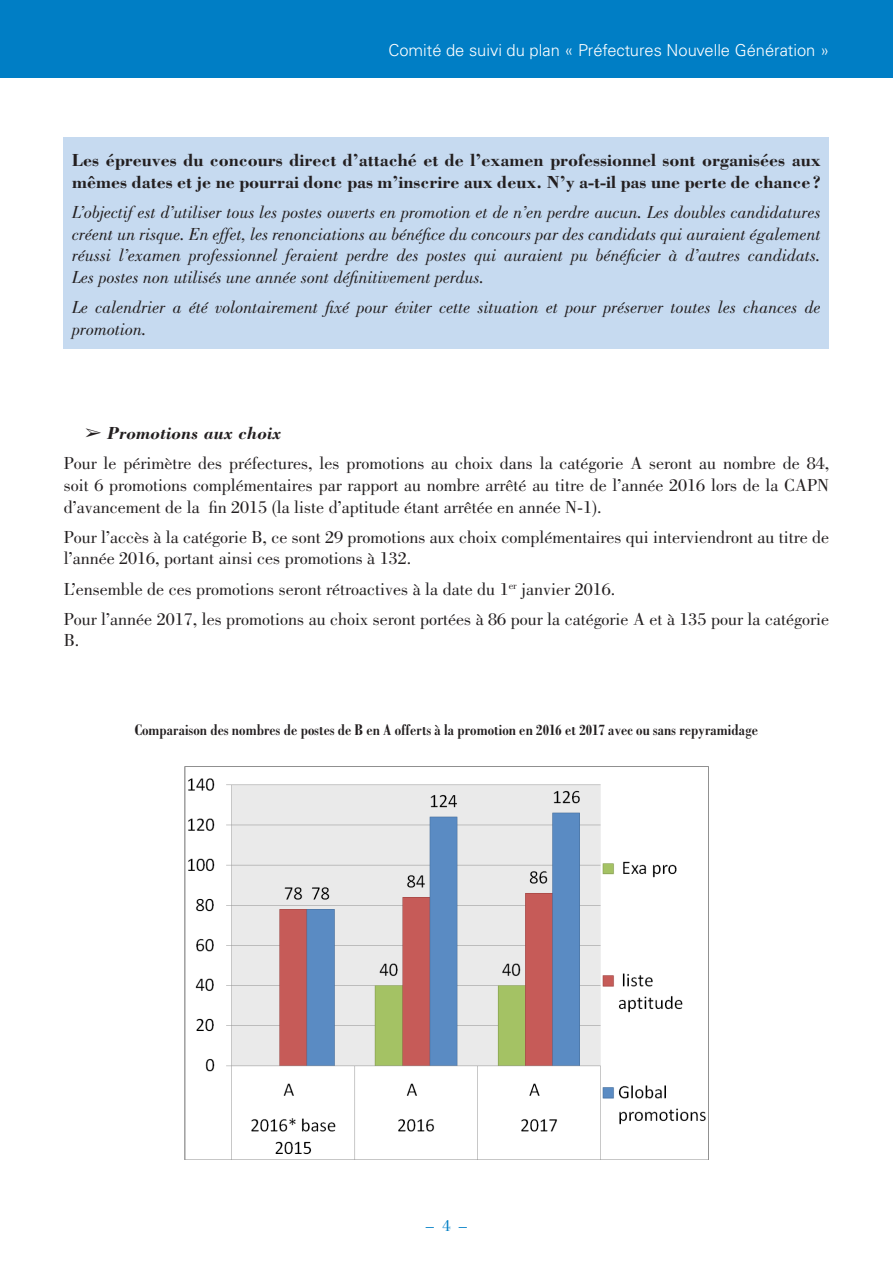
<style>
.page{position:relative;width:893px;height:1263px;background:#fff}
.page>*{position:absolute;margin:0;border:0;box-sizing:border-box;transform-origin:0 0}
.texte{font:18px/21.6px "Bodoni";color:#231f20}
.t1{font:italic 18px/21.6px "Bodoni";color:#231f20;text-align:justify}
.t2{font:700 18px/21.6px "Bodoni";color:#231f20}
.rubrique{font:italic 700 18px "Bodoni";color:#231f20}
.texte-2{font:700 condensed 16.5px "Bodoni";color:#231f20}
.t3{font:300 16.5px "Univers";color:#fff}
.t4{font:16.5px "Bodoni";color:#007ec5}
</style>
<div class="page">
<div style="left:0;top:0;width:893px;height:77px;background:#007ec5"></div>
<div style="left:64px;top:137px;width:765px;height:212px;background:#c6daf0"></div>
<img style="left:185px;top:766px;width:523px;height:393px">
<p class="t3" style="left:388px;top:40px;width:442px">Comité de suivi du plan « Préfectures Nouvelle Génération »</p>
<p class="t2" style="left:72px;top:149px;width:750px">Les épreuves du concours direct d’attaché et de l’examen professionnel sont organisées aux mêmes dates et je ne pourrai donc pas m’inscrire aux deux. N’y a-t-il pas une perte de chance ?</p>
<p class="t1" style="left:72px;top:201px;width:750px">L’objectif est d’utiliser tous les postes ouverts en promotion et de n’en perdre aucun. Les doubles candidatures créent un risque. En effet, les renonciations au bénéfice du concours par des candidats qui auraient également réussi l’examen professionnel feraient perdre des postes qui auraient pu bénéficier à d’autres candidats.<br>Les postes non utilisés une année sont définitivement perdus.</p>
<p class="t1" style="left:72px;top:296px;width:750px">Le calendrier a été volontairement fixé pour éviter cette situation et pour préserver toutes les chances de promotion.</p>
<p class="rubrique" style="left:85px;top:422px;width:198px">➢ Promotions aux choix</p>
<p class="texte" style="left:64px;top:453px;width:767px;text-align:justify">Pour le périmètre des préfectures, les promotions au choix dans la catégorie A seront au nombre de 84, soit 6 promotions complémentaires par rapport au nombre arrêté au titre de l’année 2016 lors de la CAPN d’avancement de la fin 2015 (la liste d’aptitude étant arrêtée en année N-1).</p>
<p class="texte" style="left:64px;top:526px;width:767px">Pour l’accès à la catégorie B, ce sont 29 promotions aux choix complémentaires qui interviendront au titre de l’année 2016, portant ainsi ces promotions à 132.</p>
<p class="texte" style="left:64px;top:578px;width:553px">L’ensemble de ces promotions seront rétroactives à la date du 1<sup>er</sup> janvier 2016.</p>
<p class="texte" style="left:64px;top:608px;width:767px">Pour l’année 2017, les promotions au choix seront portées à 86 pour la catégorie A et à 135 pour la catégorie<br>B.</p>
<p class="texte-2" style="left:135px;top:720px;width:625px">Comparaison des nombres de postes de B en A offerts à la promotion en 2016 et 2017 avec ou sans repyramidage</p>
<p class="t4" style="left:426px;top:1216px;width:43px">–4–</p>
</div>
